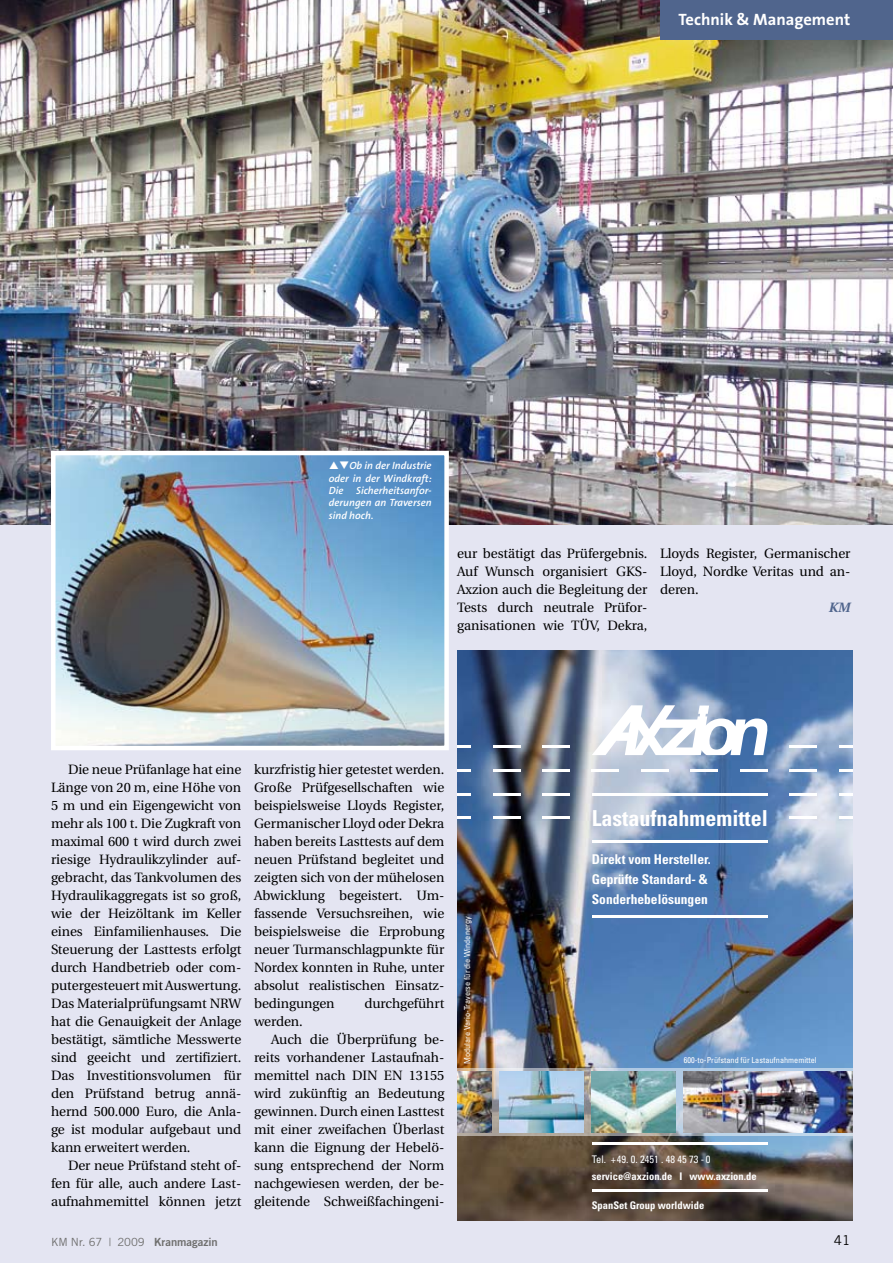
<style>
.page{position:relative;width:893px;height:1263px;background:#e4e5f2}
.page>*{position:absolute;margin:0;border:0;box-sizing:border-box;transform-origin:0 0}
.t1{font:700 condensed 22.05px "Univers";color:#fff}
.t2{font:700 16.5px "The Sans B7";color:#fff}
.t3{font:13.5px/18px "Utopia";letter-spacing:-.005em;color:#000;text-align:justify}
.t4{font:700 condensed 13.5px/20.2px "Univers";color:#fff}
.t5{font:13.5px "Trade Gothic";color:#000}
.t6{font:italic 700 13.5px "Utopia";color:#50658d}
.t7{font:11.25px "Trade Gothic";color:#6f6f6e}
.t8{font:italic 600 10.5px/12.3px "The Sans B6";color:#fff;text-align:justify}
.t9{font:700 condensed 10.5px "Univers";color:#fff}
.t10{font:condensed 10.5px "Univers";color:#fff}
.t11{font:condensed 8.25px "Univers";color:#fff}
.s1{font-family:"Trade Gothic Bold Two"}
</style>
<div class="page">
<img style="left:0;top:0;width:893px;height:525px">
<div style="left:660px;top:0;width:233px;height:39px;background:#50658d"></div>
<img style="left:56px;top:456px;width:388px;height:289px">
<div style="left:51px;top:451px;width:398px;height:299px;border:4px solid #fff"></div>
<img style="left:457px;top:651px;width:396px;height:569px">
<svg style="left:457px;top:1068px;width:396px;height:68px;background:#b0b8bf"></svg>
<hr style="left:457px;top:745px;width:14px;height:3px;background:#fff">
<hr style="left:457px;top:769px;width:14px;height:3px;background:#fff">
<svg style="left:457px;top:793px;width:14px;height:2px"></svg>
<hr style="left:457px;top:816px;width:14px;height:3px;background:#fff">
<hr style="left:493px;top:769px;width:27px;height:3px;background:#fff">
<hr style="left:493px;top:745px;width:27px;height:3px;background:#fff">
<hr style="left:493px;top:793px;width:27px;height:2px;background:#fff">
<hr style="left:493px;top:816px;width:27px;height:3px;background:#fff">
<hr style="left:542px;top:769px;width:28px;height:3px;background:#fff">
<hr style="left:542px;top:745px;width:28px;height:3px;background:#fff">
<hr style="left:542px;top:793px;width:28px;height:2px;background:#fff">
<hr style="left:542px;top:816px;width:28px;height:3px;background:#fff">
<hr style="left:592px;top:769px;width:27px;height:3px;background:#fff">
<hr style="left:641px;top:769px;width:27px;height:3px;background:#fff">
<hr style="left:691px;top:769px;width:27px;height:3px;background:#fff">
<hr style="left:740px;top:769px;width:27px;height:3px;background:#fff">
<hr style="left:789px;top:745px;width:28px;height:3px;background:#fff">
<hr style="left:789px;top:769px;width:28px;height:3px;background:#fff">
<hr style="left:789px;top:793px;width:28px;height:2px;background:#fff">
<hr style="left:789px;top:816px;width:28px;height:3px;background:#fff">
<hr style="left:839px;top:745px;width:14px;height:3px;background:#fff">
<hr style="left:839px;top:769px;width:14px;height:3px;background:#fff">
<svg style="left:839px;top:793px;width:14px;height:2px"></svg>
<hr style="left:839px;top:816px;width:14px;height:3px;background:#fff">
<svg style="left:592px;top:705px;width:176px;height:50px"></svg>
<hr style="left:592px;top:840px;width:175px;height:3px;background:#fff">
<hr style="left:592px;top:915px;width:175px;height:2px;background:#fff">
<hr style="left:592px;top:793px;width:175px;height:2px;background:#fff">
<hr style="left:592px;top:1189px;width:175px;height:3px;background:#fff">
<hr style="left:592px;top:1142px;width:175px;height:3px;background:#fff">
<img style="left:592px;top:1071px;width:83px;height:62px">
<img style="left:500px;top:1071px;width:83px;height:62px">
<img style="left:457px;top:1071px;width:34px;height:62px">
<img style="left:684px;top:1071px;width:169px;height:62px">
<svg style="left:330px;top:462px;width:8px;height:7px"></svg>
<p class="t2" style="left:678px;top:11px;width:173px">Technik &amp; Management</p>
<p class="t8" style="left:329px;top:460px;width:104px;text-indent:10px">❑Ob in der Industrie oder in der Windkraft:<br>Die Sicherheitsanfor&shy;derungen an Traversen sind hoch.</p>
<p class="t3" style="left:457px;top:544px;width:192px">eur bestätigt das Prüfergebnis.<br>Auf Wunsch organisiert GKS-Axzion auch die Begleitung der Tests durch neutrale Prüfor&shy;ganisationen wie TÜV, Dekra,</p>
<p class="t3" style="left:660px;top:545px;width:192px">Lloyds Register, Germanischer Lloyd, Nordke Veritas und an&shy;deren.</p>
<p class="t6" style="left:829px;top:600px;width:23px">KM</p>
<p class="t3" style="left:51px;top:761px;width:192px;text-indent:17px">Die neue Prüfanlage hat eine Länge von 20 m, eine Höhe von 5 m und ein Eigengewicht von mehr als 100 t. Die Zugkraft von maximal 600 t wird durch zwei riesige Hydraulikzylinder auf&shy;gebracht, das Tankvolumen des Hydraulikaggregats ist so groß, wie der Heizöltank im Keller eines Einfamilienhauses. Die Steuerung der Lasttests erfolgt durch Handbetrieb oder com&shy;putergesteuert mit Auswertung.<br>Das Materialprüfungsamt NRW hat die Genauigkeit der Anlage bestätigt, sämtliche Messwerte sind geeicht und zertifiziert.<br>Das Investitionsvolumen für den Prüfstand betrug annä&shy;hernd 500.000 Euro, die Anla&shy;ge ist modular aufgebaut und kann erweitert werden.</p>
<p class="t3" style="left:51px;top:1157px;width:192px;text-indent:17px">Der neue Prüfstand steht of&shy;fen für alle, auch andere Last&shy;aufnahmemittel können jetzt</p>
<p class="t3" style="left:254px;top:761px;width:192px">kurzfristig hier getestet werden.<br>Große Prüfgesellschaften wie beispielsweise Lloyds Register, Germanischer Lloyd oder Dekra haben bereits Lasttests auf dem neuen Prüfstand begleitet und zeigten sich von der mühelosen Abwicklung begeistert. Um&shy;fassende Versuchsreihen, wie beispielsweise die Erprobung neuer Turmanschlagpunkte für Nordex konnten in Ruhe, unter absolut realistischen Einsatz&shy;bedingungen</p>
<p class="t3" style="left:364px;top:995px;width:82px">durchgeführt</p>
<p class="t3" style="left:254px;top:1013px;width:50px">werden.</p>
<p class="t3" style="left:271px;top:1031px;width:175px">Auch die Überprüfung be-</p>
<p class="t3" style="left:254px;top:1048px;width:192px">reits vorhandener Lastaufnah-</p>
<p class="t3" style="left:254px;top:1066px;width:192px">memittel nach DIN EN 13155</p>
<p class="t3" style="left:254px;top:1084px;width:192px">wird zukünftig an Bedeutung</p>
<p class="t3" style="left:254px;top:1102px;width:192px">gewinnen. Durch einen Lasttest</p>
<p class="t3" style="left:254px;top:1120px;width:192px">mit einer zweifachen Überlast</p>
<p class="t3" style="left:254px;top:1138px;width:192px">kann die Eignung der Hebelö-</p>
<p class="t3" style="left:254px;top:1156px;width:192px">sung entsprechend der Norm</p>
<p class="t3" style="left:254px;top:1174px;width:192px">nachgewiesen werden, der be-</p>
<p class="t3" style="left:254px;top:1192px;width:192px">gleitende Schweißfachingeni-</p>
<p class="t11" style="left:462px;top:1064px;width:149px;rotate:-90deg">Modulare Vario-Traverse für die Windenergy</p>
<h1 class="t1" style="left:592px;top:805px;width:178px">Lastaufnahmemittel</h1>
<p class="t4" style="left:592px;top:849px;width:120px">Direkt vom Hersteller.<br>Geprüfte Standard- &amp;<br>Sonderhebelösungen</p>
<p class="t11" style="left:684px;top:1055px;width:134px">600-to-Prüfstand für Lastaufnahmemittel</p>
<p class="t10" style="left:592px;top:1152px;width:120px">Tel. +49. 0. 2451 . 48 45 73 - 0</p>
<p class="t9" style="left:592px;top:1170px;width:166px">service@axzion.de I www.axzion.de</p>
<p class="t9" style="left:592px;top:1199px;width:114px">SpanSet Group worldwide</p>
<p class="t7" style="left:51px;top:1235px;width:168px">KM Nr. 67 | 2009 <span class="s1">Kranmagazin</span></p>
<p class="t5" style="left:834px;top:1232px;width:18px">41</p>
</div>
